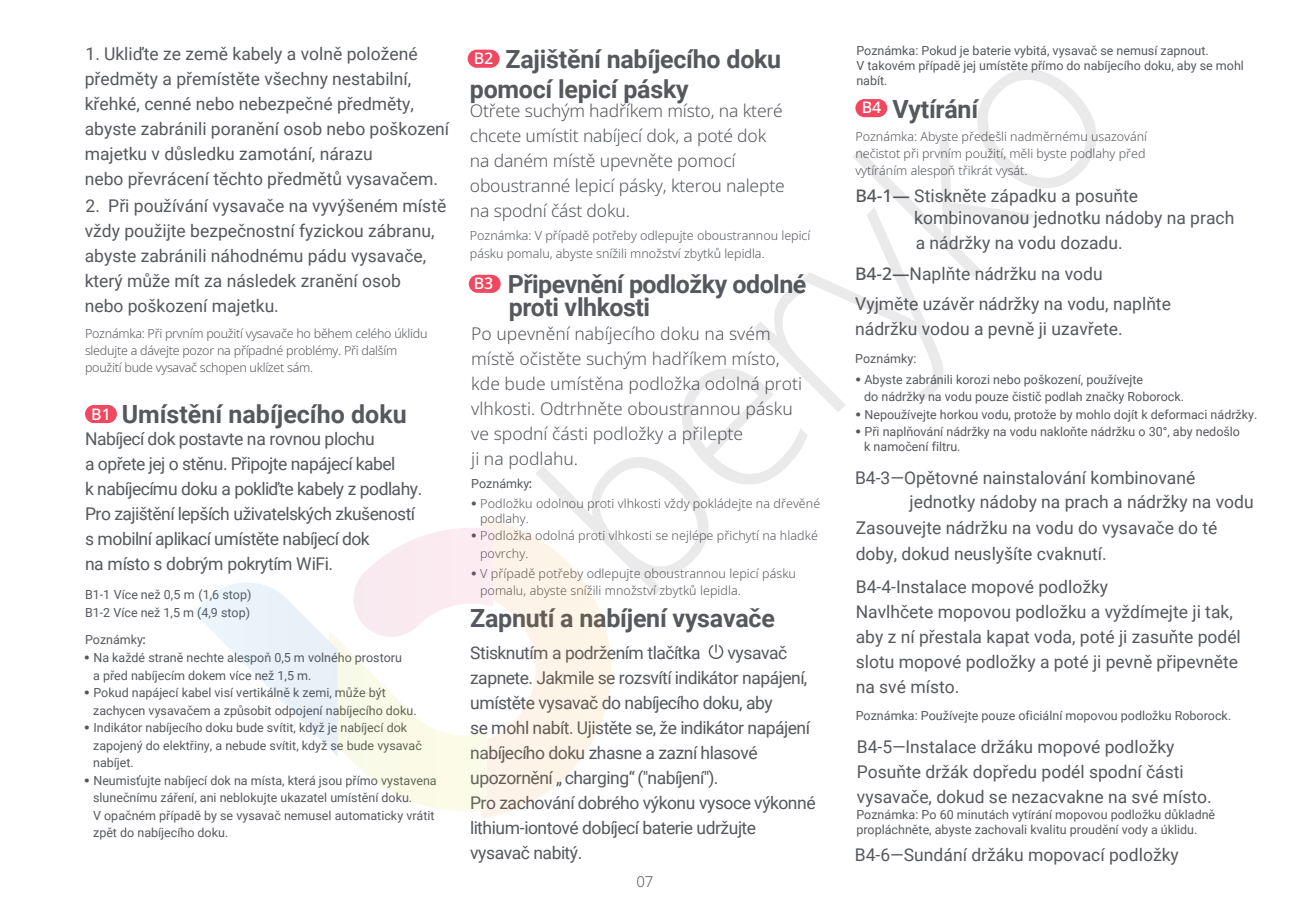
<style>
.page{position:relative;width:1290px;height:922px;background:#fff}
.page>*{position:absolute;margin:0;border:0;box-sizing:border-box;transform-origin:0 0}
.t1{font:700 25px/30px "Roboto";letter-spacing:-.01em;color:#55585d}
.t2{font:17.5px/25px "Roboto";color:#55585d}
.t3{font:17.5px/25px "Roboto";letter-spacing:-.03em;color:#55585d}
.t4{font:300 17.5px/25px "Noto Sans";color:#55585d}
.t5{font:300 15px "Noto Sans";color:#55585d}
.t6{font:12.5px/17.5px "Roboto";color:#55585d}
.t7{font:300 12.5px/17.5px "Noto Sans";color:#55585d}
.t8{font:300 12.5px/17px "Noto Sans";letter-spacing:-.02em;color:#55585d}
.s1{font-family:"Noto Sans";font-weight:500;font-size:16px;color:#fff}
.s2{font-family:"Noto Sans";font-weight:500}
.s3{font-family:"Ping Fang SC"}
.s4{font-family:"Ping Fang SC";font-weight:400}
</style>
<div class="page">
<div style="left:85px;top:405px;width:32px;height:18px;background:#f04860;border-radius:9px"></div>
<div style="left:469px;top:275px;width:32px;height:18px;background:#f04860;border-radius:9px"></div>
<svg style="left:709px;top:644px;width:14px;height:15px"></svg>
<div style="left:468px;top:50px;width:31px;height:18px;background:#f04860;border-radius:9px"></div>
<svg style="left:194px;top:519px;width:417px;height:299px"></svg>
<svg style="left:535px;top:69px;width:561px;height:525px"></svg>
<p class="t2" style="left:85px;top:40px;width:366px">1. Ukliďte ze země kabely a volně položené předměty a přemístěte všechny nestabilní, křehké, cenné nebo nebezpečné předměty, abyste zabránili poranění osob nebo poškození majetku v důsledku zamotání, nárazu<br>nebo převrácení těchto předmětů vysavačem.</p>
<h2 class="t2" style="left:85px;top:192px;width:363px">2. Při používání vysavače na vyvýšeném místě vždy použijte bezpečnostní fyzickou zábranu, abyste zabránili náhodnému pádu vysavače, který může mít za následek zranění osob<br>nebo poškození majetku.</h2>
<p class="t8" style="left:85px;top:325px;width:344px">Poznámka: Při prvním použití vysavače ho během celého úklidu sledujte a dávejte pozor na případné problémy. Při dalším použití bude vysavač schopen uklízet sám.</p>
<h1 class="t1" style="left:91px;top:398px;width:317px"><span class="s1">B1</span> Umístění nabíjecího doku</h1>
<p class="t3" style="left:85px;top:425px;width:339px">Nabíjecí dok postavte na rovnou plochu<br>a opřete jej o stěnu. Připojte napájecí kabel<br>k nabíjecímu doku a pokliďte kabely z podlahy.<br>Pro zajištění lepších uživatelských zkušeností s mobilní aplikací umístěte nabíjecí dok<br>na místo s dobrým pokrytím WiFi.</p>
<p class="t6" style="left:85px;top:585px;width:168px">B1-1 Více než 0,5 m (1,6 stop)<br>B1-2 Více než 1,5 m (4,9 stop)</p>
<p class="t6" style="left:85px;top:630px;width:62px">Poznámky<span class="s2">:</span></p>
<p class="t6" style="left:93px;top:648px;width:310px;text-indent:-9px"><span class="s3">•</span> Na každé straně nechte alespoň 0,5 m volného prostoru a před nabíjecím dokem více než 1,5 m.</p>
<p class="t6" style="left:93px;top:683px;width:325px;text-indent:-9px"><span class="s3">•</span> Pokud napájecí kabel visí vertikálně k zemi, může být zachycen vysavačem a způsobit odpojení nabíjecího doku.</p>
<p class="t6" style="left:93px;top:718px;width:330px;text-indent:-9px"><span class="s3">•</span> Indikátor nabíjecího doku bude svítit, když je nabíjecí dok zapojený do elektřiny, a nebude svítit, když se bude vysavač nabíjet.</p>
<p class="t6" style="left:93px;top:771px;width:345px;text-indent:-9px"><span class="s3">•</span> Neumisťujte nabíjecí dok na místa, která jsou přímo vystavena slunečnímu záření, ani neblokujte ukazatel umístění doku.<br>V opačném případě by se vysavač nemusel automaticky vrátit zpět do nabíjecího doku.</p>
<h1 class="t1" style="left:470px;top:43px;width:313px"><span class="s1">B2</span> Zajištění nabíjecího doku pomocí lepicí pásky</h1>
<h2 class="t4" style="left:470px;top:99px;width:316px">Otřete suchým hadříkem místo, na které chcete umístit nabíjecí dok, a poté dok na daném místě upevněte pomocí oboustranné lepicí pásky, kterou nalepte na spodní část doku.</h2>
<p class="t7" style="left:470px;top:227px;width:342px">Poznámka: V případě potřeby odlepujte oboustrannou lepicí pásku pomalu, abyste snížili množství zbytků lepidla.</p>
<h1 class="t1" style="left:474px;top:268px;width:334px"><sup>B3</sup> Připevnění podložky odolné</h1>
<h1 class="t1" style="left:509px;top:291px;width:143px">proti vlhkosti</h1>
<h2 class="t4" style="left:471px;top:321px;width:332px">Po upevnění nabíjecího doku na svém místě očistěte suchým hadříkem místo, kde bude umístěna podložka odolná proti vlhkosti. Odtrhněte oboustrannou pásku ve spodní části podložky a přilepte<br>ji na podlahu.</h2>
<p class="t6" style="left:471px;top:473px;width:62px">Poznámky<span class="s2">:</span></p>
<p class="t7" style="left:480px;top:495px;width:342px;line-height:15px;text-indent:-9px"><span class="s4">•</span> Podložku odolnou proti vlhkosti vždy pokládejte na dřevěné podlahy.</p>
<p class="t7" style="left:480px;top:527px;width:339px;text-indent:-9px"><span class="s4">•</span> Podložka odolná proti vlhkosti se nejlépe přichytí na hladké povrchy.</p>
<p class="t7" style="left:480px;top:564px;width:317px;text-indent:-9px"><span class="s4">•</span> V případě potřeby odlepujte oboustrannou lepicí pásku pomalu, abyste snížili množství zbytků lepidla.</p>
<h1 class="t1" style="left:470px;top:602px;width:306px">Zapnutí a nabíjení vysavače</h1>
<h2 class="t3" style="left:470px;top:639px;width:232px">Stisknutím a podržením tlačítka</h2>
<p class="t3" style="left:470px;top:639px;width:347px;text-indent:257px">vysavač zapnete. Jakmile se rozsvítí indikátor napájení, umístěte vysavač do nabíjecího doku, aby<br>se mohl nabít. Ujistěte se, že indikátor napájení nabíjecího doku zhasne a zazní hlasové upozornění „ charging“ ("nabíjení").<br>Pro zachování dobrého výkonu vysoce výkonné lithium-iontové dobíjecí baterie udržujte vysavač nabitý.</p>
<p class="t5" style="left:636px;top:871px;width:19px">07</p>
<p class="t6" style="left:856px;top:42px;width:389px;line-height:15px">Poznámka: Pokud je baterie vybitá, vysavač se nemusí zapnout.<br>V takovém případě jej umístěte přímo do nabíjecího doku, aby se mohl nabít.</p>
<h1 class="t1" style="left:862px;top:93px;width:118px"><sup>B4</sup> Vytírání</h1>
<p class="t7" style="left:855px;top:128px;width:293px">Poznámka: Abyste předešli nadměrnému usazování nečistot při prvním použití, měli byste podlahy před vytíráním alespoň třikrát vysát.</p>
<h2 class="t2" style="left:914px;top:184px;width:322px;line-height:22.2px;text-indent:-59px"><span class="s2">B4-1—</span> Stiskněte západku a posuňte kombinovanou jednotku nádoby na prach</h2>
<h2 class="t2" style="left:855px;top:226px;width:269px;line-height:31.2px;text-indent:61px">a nádržky na vodu dozadu.<br><span class="s2">B4-2—</span>Naplňte nádržku na vodu</h2>
<h2 class="t2" style="left:855px;top:291px;width:317px">Vyjměte uzávěr nádržky na vodu, naplňte nádržku vodou a pevně ji uzavřete.</h2>
<p class="t6" style="left:855px;top:349px;width:63px">Poznámky:</p>
<p class="t6" style="left:864px;top:370px;width:321px;text-indent:-9px"><span class="s3">•</span> Abyste zabránili korozi nebo poškození, používejte<br>do nádržky na vodu pouze čistič podlah značky Roborock.</p>
<p class="t6" style="left:855px;top:405px;width:404px"><span class="s3">•</span> Nepoužívejte horkou vodu, protože by mohlo dojít k deformaci nádržky.</p>
<p class="t6" style="left:864px;top:424px;width:377px;line-height:15px;text-indent:-9px"><span class="s3">•</span> Při naplňování nádržky na vodu nakloňte nádržku o 30°, aby nedošlo k namočení filtru.</p>
<h2 class="t2" style="left:855px;top:464px;width:342px">B4-3—Opětovné nainstalování kombinované</h2>
<h2 class="t2" style="left:856px;top:488px;width:399px;line-height:26px;text-indent:54px">jednotky nádoby na prach a nádržky na vodu<br>Zasouvejte nádržku na vodu do vysavače do té doby, dokud neuslyšíte cvaknutí.</h2>
<h2 class="t2" style="left:856px;top:574px;width:387px">B4-4-Instalace mopové podložky<br>Navlhčete mopovou podložku a vyždímejte ji tak, aby z ní přestala kapat voda, poté ji zasuňte podél slotu mopové podložky a poté ji pevně připevněte na své místo.</h2>
<p class="t6" style="left:856px;top:706px;width:377px">Poznámka: Používejte pouze oficiální mopovou podložku Roborock.</p>
<h2 class="t2" style="left:857px;top:733px;width:356px">B4-5—Instalace držáku mopové podložky<br>Posuňte držák dopředu podél spodní části vysavače, dokud se nezacvakne na své místo.</h2>
<p class="t6" style="left:856px;top:805px;width:360px;line-height:15px">Poznámka: Po 60 minutách vytírání mopovou podložku důkladně propláchněte, abyste zachovali kvalitu proudění vody a úklidu.</p>
<h2 class="t2" style="left:855px;top:841px;width:325px">B4-6—Sundání držáku mopovací podložky</h2>
</div>
